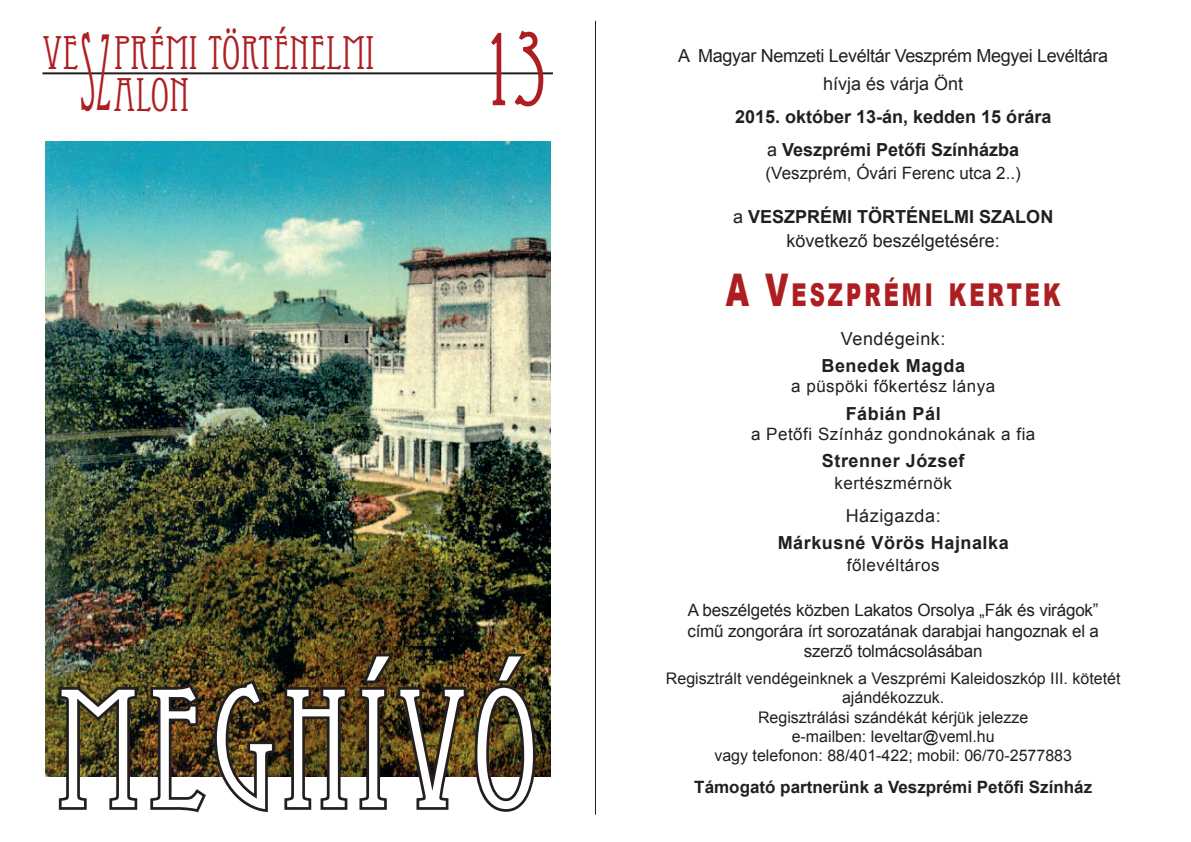
<style>
.page{position:relative;width:1191px;height:842px;background:#fff}
.page>*{position:absolute;margin:0;border:0;box-sizing:border-box;transform-origin:0 0}
.t1{font:165.6px "Eccentric Std";letter-spacing:.04em;color:#fff}
.t2{font:106.8px "Eccentric Std";color:#ad1e22;scale:.43 1}
.t3{font:102.2px "Eccentric Std";color:#ad1e22;scale:.91 1}
.t4{font:46.4px/41.8px "Eccentric Std";color:#ad1e22}
.t5{font:900 31.6px "Arial";letter-spacing:.145em;color:#ad1e22;scale:.67 1}
.t6{font:18px/27.2px "Arial";letter-spacing:-.02em;color:#231f20;text-align:center}
.t7{font:700 18px/33px "Arial";color:#231f20;text-align:center}
.t8{font:700 18px "Arial";letter-spacing:.03em;color:#231f20}
.t9{font:18px/24.4px "Arial";color:#231f20;text-align:center}
.t10{font:18px "Arial";letter-spacing:.03em;color:#231f20}
.t11{font:17px/20.4px "Arial";letter-spacing:-.01em;color:#231f20;text-align:center}
.t12{font:17px "Arial";letter-spacing:.03em;color:#231f20}
.t13{font:700 17px "Arial";color:#231f20}
.t14{font:16px/19.2px "Arial";color:#231f20;text-align:center}
.s1{font-weight:400}
.s2{font-weight:700}
.s3{font-size:45px}
</style>
<div class="page">
<hr style="left:43px;top:72px;width:510px;height:2px;background:#231f20">
<img style="left:45px;top:141px;width:505px;height:636px">
<img style="left:56px;top:684px;width:84px;height:126px">
<img style="left:148px;top:676px;width:202px;height:137px">
<img style="left:357px;top:651px;width:181px;height:161px">
<hr style="left:595px;top:21px;width:1px;height:794px;background:#231f20">
<h3 class="t4" style="left:113px;top:33px;width:263px;text-indent:-71px">VE PRÉMI TÖRTÉNELMI<br>ALON</h3>
<h2 class="t2" style="left:80px;top:11px;width:75px">SZ</h2>
<h3 class="t3" style="left:479px;top:11px;width:78px">13</h3>
<h1 class="t1" style="left:57px;top:654px;width:484px">MEGHÍVÓ</h1>
<p class="t6" style="left:678px;top:43px;width:431px">A Magyar Nemzeti Levéltár Veszprém Megyei Levéltára hívja és várja Önt</p>
<p class="t7" style="left:735px;top:100px;width:318px">2015. október 13-án, kedden 15 órára <span class="s1">a</span> Veszprémi Petőfi Színházba</p>
<p class="t11" style="left:765px;top:163px;width:257px">(Veszprém, Óvári Ferenc utca 2..)</p>
<p class="t9" style="left:733px;top:205px;width:322px">a <span class="s2">VESZPRÉMI TÖRTÉNELMI SZALON </span>következő beszélgetésére:</p>
<h3 class="t5" style="left:726px;top:272px;width:501px"><span class="s3">A V</span>ESZPRÉMI KERTEK</h3>
<p class="t10" style="left:841px;top:327px;width:106px">Vendégeink:</p>
<p class="t8" style="left:821px;top:354px;width:145px">Benedek Magda</p>
<p class="t12" style="left:791px;top:375px;width:206px">a püspöki főkertész lánya</p>
<p class="t8" style="left:845px;top:401px;width:96px">Fábián Pál</p>
<p class="t12" style="left:751px;top:423px;width:286px">a Petőfi Színház gondnokának a fia</p>
<p class="t8" style="left:822px;top:449px;width:144px">Strenner József</p>
<p class="t12" style="left:834px;top:472px;width:119px">kertészmérnök</p>
<p class="t10" style="left:845px;top:504px;width:96px">Házigazda:</p>
<p class="t8" style="left:777px;top:531px;width:232px">Márkusné Vörös Hajnalka</p>
<p class="t12" style="left:847px;top:554px;width:94px">főlevéltáros</p>
<p class="t11" style="left:687px;top:600px;width:413px">A beszélgetés közben Lakatos Orsolya „Fák és virágok” című zongorára írt sorozatának darabjai hangoznak el a szerző tolmácsolásában</p>
<p class="t14" style="left:666px;top:669px;width:456px">Regisztrált vendégeinknek a Veszprémi Kaleidoszkóp III. kötetét ajándékozzuk.<br>Regisztrálási szándékát kérjük jelezze<br>e-mailben: leveltar@veml.hu<br>vagy telefonon: 88/401-422; mobil: 06/70-2577883</p>
<p class="t13" style="left:694px;top:775px;width:399px">Támogató partnerünk a Veszprémi Petőfi Színház</p>
</div>
